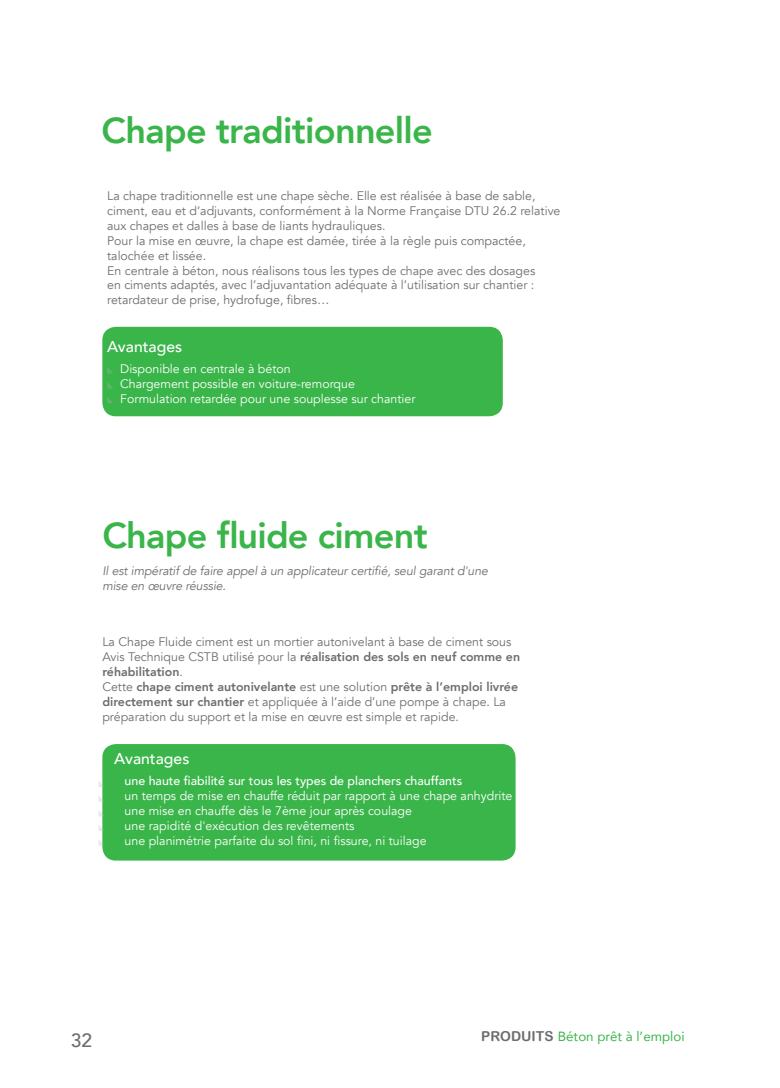
<style>
.page{position:relative;width:780px;height:1088px;background:#fff}
.page>*{position:absolute;margin:0;border:0;box-sizing:border-box;transform-origin:0 0}
.t1{font:800 36px "Avenir";letter-spacing:-.02em;color:#3ab54a}
.t2{font:500 19.25px "Avenir";color:#6c6d70}
.t3{font:500 15.75px "Avenir";color:#fff}
.t4{font:13.38px "Avenir";color:#3ab54a}
.t5{font:12.38px/14.9px "Avenir";color:#6c6d70}
.t6{font:12.38px/14.9px "Avenir";color:#fff}
.t7{font:italic 12.38px/14.9px "Avenir";letter-spacing:-.01em;color:#6c6d70}
.t8{font:500 12.38px "Avenir";color:#fff}
.s1{font-weight:800}
.s2{font-family:"Arial Rounded MT Bold";font-size:13.62px;color:#6c6d70}
</style>
<div class="page">
<div style="left:102px;top:744px;width:413px;height:116px;background:#3ab54a;border-radius:13px"></div>
<div style="left:102px;top:327px;width:401px;height:89px;background:#3ab54a;border-radius:13px"></div>
<svg style="left:107px;top:367px;width:6px;height:7px"></svg>
<svg style="left:107px;top:382px;width:6px;height:7px"></svg>
<svg style="left:107px;top:397px;width:6px;height:6px"></svg>
<svg style="left:98px;top:780px;width:6px;height:7px"></svg>
<svg style="left:98px;top:795px;width:6px;height:7px"></svg>
<svg style="left:99px;top:810px;width:5px;height:6px"></svg>
<svg style="left:98px;top:824px;width:6px;height:7px"></svg>
<svg style="left:98px;top:839px;width:6px;height:7px"></svg>
<h1 class="t1" style="left:102px;top:102px;width:333px">Chape traditionnelle</h1>
<p class="t5" style="left:107px;top:189px;width:455px">La chape traditionnelle est une chape sèche. Elle est réalisée à base de sable, ciment, eau et d’adjuvants, conformément à la Norme Française DTU 26.2 relative aux chapes et dalles à base de liants hydrauliques.<br>Pour la mise en œuvre, la chape est damée, tirée à la règle puis compactée, talochée et lissée.<br>En centrale à béton, nous réalisons tous les types de chape avec des dosages<br>en ciments adaptés, avec l’adjuvantation adéquate à l’utilisation sur chantier : retardateur de prise, hydrofuge, fibres…</p>
<p class="t3" style="left:107px;top:333px;width:76px">Avantages</p>
<p class="t6" style="left:120px;top:362px;width:297px">Disponible en centrale à béton<br>Chargement possible en voiture-remorque<br>Formulation retardée pour une souplesse sur chantier</p>
<h1 class="t1" style="left:102px;top:507px;width:327px">Chape fluide ciment</h1>
<p class="t7" style="left:102px;top:563px;width:387px">Il est impératif de faire appel à un applicateur certifié, seul garant d'une mise en œuvre réussie.</p>
<p class="t5" style="left:102px;top:635px;width:419px">La Chape Fluide ciment est un mortier autonivelant à base de ciment sous Avis Technique CSTB utilisé pour la <span class="s1">réalisation des sols en neuf comme en réhabilitation</span>.<br>Cette <span class="s1">chape ciment autonivelante</span> est une solution <span class="s1">prête à l’emploi livrée directement sur chantier</span> et appliquée à l’aide d’une pompe à chape. La préparation du support et la mise en œuvre est simple et rapide.</p>
<p class="t3" style="left:114px;top:745px;width:76px">Avantages</p>
<p class="t8" style="left:125px;top:770px;width:339px">une haute fiabilité sur tous les types de planchers chauffants</p>
<p class="t6" style="left:125px;top:789px;width:389px">un temps de mise en chauffe réduit par rapport à une chape anhydrite une mise en chauffe dès le 7ème jour après coulage<br>une rapidité d'exécution des revêtements<br>une planimétrie parfaite du sol fini, ni fissure, ni tuilage</p>
<h2 class="t2" style="left:71px;top:1023px;width:23px">32</h2>
<p class="t4" style="left:481px;top:1026px;width:205px"><span class="s2">PRODUITS</span> Béton prêt à l’emploi</p>
</div>
